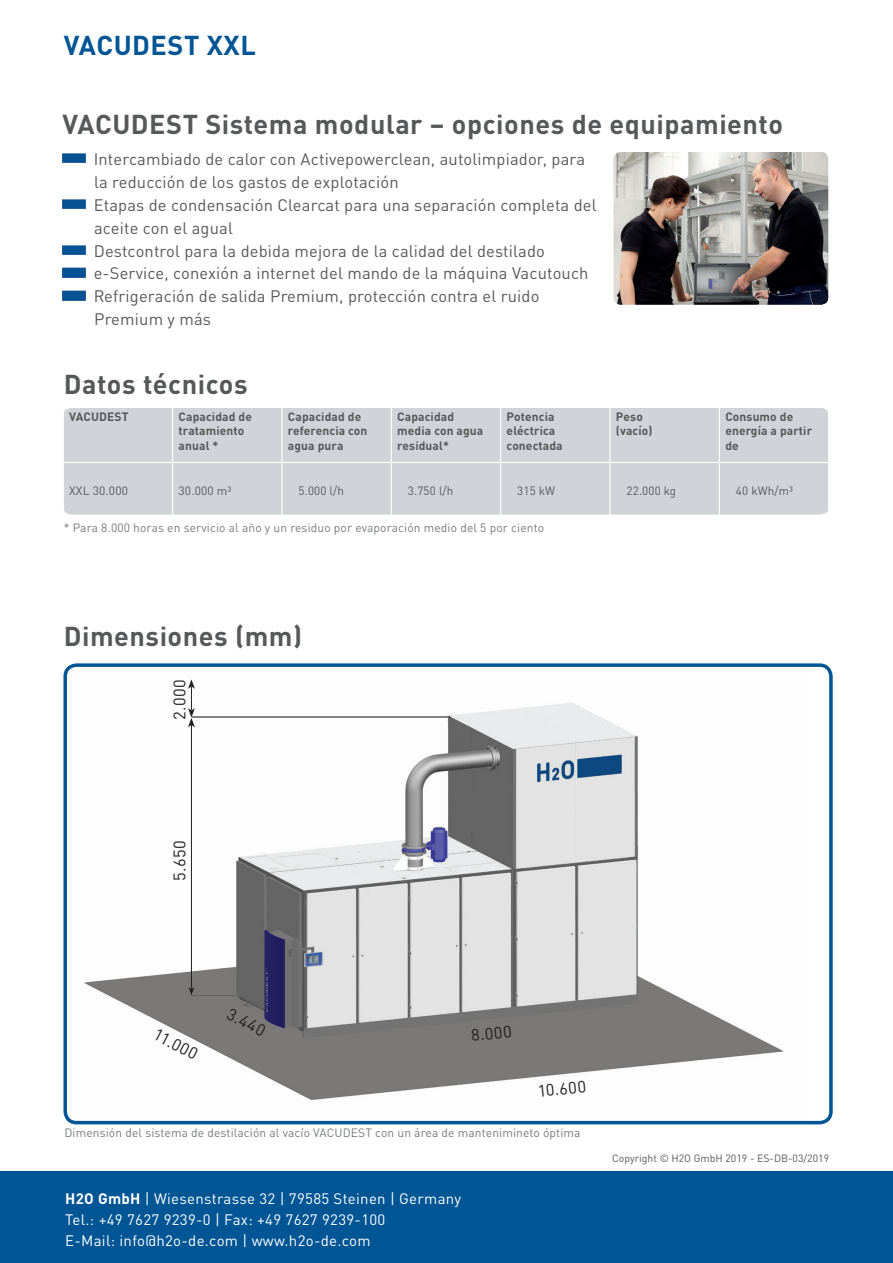
<style>
.page{position:relative;width:893px;height:1263px;background:#fff}
.page>*{position:absolute;margin:0;border:0;box-sizing:border-box;transform-origin:0 0}
.t1{font:700 27px "DINOT";letter-spacing:.02em;color:#57585a}
.t2{font:700 27px "DINOT";letter-spacing:.02em;color:#005595}
.t3{font:16.5px/23px "DINOT";letter-spacing:.01em;color:#57585a}
.t4{font:16.5px "DINOT";letter-spacing:.03em;color:#231f20}
.t5{font:15px/21px "DINOT";letter-spacing:.02em;color:#fff}
.t6{font:700 12px/14.4px "DINOT";letter-spacing:.01em;color:#57585a}
.t7{font:12px "DINOT";letter-spacing:.01em;color:#787a7d}
.t8{font:12px "DINOT";letter-spacing:.01em;color:#57585a}
.t9{font:10.5px "DINOT";color:#57585a}
.s1{font-weight:700}
</style>
<div class="page">
<img style="left:84px;top:703px;width:700px;height:397px">
<div style="left:63px;top:663px;width:770px;height:461px;border:4px solid #005595;border-radius:11px"></div>
<div style="left:0;top:1171px;width:893px;height:92px;background:#005595"></div>
<div style="left:64px;top:408px;width:764px;height:106px;background:#d0d4d8"></div>
<hr style="left:63px;top:462px;width:110px;height:1px;background:#fff">
<hr style="left:173px;top:462px;width:109px;height:1px;background:#fff">
<hr style="left:282px;top:462px;width:109px;height:1px;background:#fff">
<hr style="left:391px;top:462px;width:110px;height:1px;background:#fff">
<hr style="left:501px;top:462px;width:109px;height:1px;background:#fff">
<hr style="left:610px;top:462px;width:109px;height:1px;background:#fff">
<hr style="left:719px;top:462px;width:110px;height:1px;background:#fff">
<hr style="left:172px;top:400px;width:1px;height:62px;background:#fff">
<hr style="left:281px;top:400px;width:2px;height:62px;background:#fff">
<hr style="left:391px;top:400px;width:1px;height:62px;background:#fff">
<hr style="left:500px;top:400px;width:1px;height:62px;background:#fff">
<hr style="left:609px;top:400px;width:2px;height:62px;background:#fff">
<hr style="left:719px;top:400px;width:1px;height:62px;background:#fff">
<hr style="left:172px;top:463px;width:1px;height:56px;background:#fff">
<hr style="left:281px;top:463px;width:2px;height:56px;background:#fff">
<hr style="left:391px;top:463px;width:1px;height:56px;background:#fff">
<hr style="left:500px;top:463px;width:1px;height:56px;background:#fff">
<hr style="left:609px;top:463px;width:2px;height:56px;background:#fff">
<hr style="left:719px;top:463px;width:1px;height:56px;background:#fff">
<hr style="left:191px;top:725px;width:1px;height:264px;background:#231f20">
<svg style="left:188px;top:679px;width:7px;height:48px"></svg>
<img style="left:195px;top:995px;width:44px;height:1px">
<svg style="left:188px;top:986px;width:7px;height:10px"></svg>
<img style="left:192px;top:717px;width:258px;height:1px">
<img style="left:614px;top:152px;width:214px;height:152px">
<img style="left:62px;top:153px;width:23px;height:9px">
<img style="left:62px;top:199px;width:23px;height:9px">
<img style="left:62px;top:245px;width:23px;height:9px">
<img style="left:62px;top:267px;width:23px;height:10px">
<img style="left:62px;top:290px;width:23px;height:10px">
<h1 class="t2" style="left:64px;top:27px;width:194px">VACUDEST XXL</h1>
<h1 class="t1" style="left:62px;top:107px;width:722px">VACUDEST Sistema modular – opciones de equipamiento</h1>
<p class="t3" style="left:94px;top:147px;width:504px">Intercambiado de calor con Activepowerclean, autolimpiador, para la reducción de los gastos de explotación<br>Etapas de condensación Clearcat para una separación completa del aceite con el agual<br>Destcontrol para la debida mejora de la calidad del destilado e-Service, conexión a internet del mando de la máquina Vacutouch Refrigeración de salida Premium, protección contra el ruido Premium y más</p>
<h1 class="t1" style="left:64px;top:366px;width:185px">Datos técnicos</h1>
<p class="t6" style="left:69px;top:409px;width:61px">VACUDEST</p>
<p class="t6" style="left:179px;top:409px;width:75px">Capacidad de tratamiento anual *</p>
<p class="t6" style="left:288px;top:409px;width:81px">Capacidad de referencia con agua pura</p>
<p class="t6" style="left:397px;top:409px;width:87px">Capacidad media con agua residual*</p>
<p class="t6" style="left:507px;top:409px;width:57px">Potencia eléctrica conectada</p>
<p class="t6" style="left:616px;top:409px;width:38px">Peso (vacío)</p>
<p class="t6" style="left:725px;top:409px;width:88px">Consumo de energía a partir de</p>
<p class="t8" style="left:69px;top:483px;width:60px">XXL 30.000</p>
<p class="t8" style="left:179px;top:483px;width:54px">30.000 m³</p>
<p class="t8" style="left:299px;top:484px;width:47px">5.000 l/h</p>
<p class="t8" style="left:408px;top:484px;width:47px">3.750 l/h</p>
<p class="t8" style="left:517px;top:484px;width:39px">315 kW</p>
<p class="t8" style="left:627px;top:484px;width:51px">22.000 kg</p>
<p class="t8" style="left:736px;top:484px;width:58px">40 kWh/m³</p>
<p class="t7" style="left:64px;top:520px;width:482px">* Para 8.000 horas en servicio al año y un residuo por evaporación medio del 5 por ciento</p>
<h1 class="t1" style="left:64px;top:618px;width:240px">Dimensiones (mm)</h1>
<p class="t4" style="left:169px;top:719px;width:42px;rotate:-90deg">2.000</p>
<p class="t4" style="left:169px;top:880px;width:42px;rotate:-90deg">5.650</p>
<p class="t4" style="left:233px;top:1003px;width:43px;rotate:27deg">3.440</p>
<p class="t4" style="left:160px;top:1024px;width:49px;rotate:27deg">11.000</p>
<p class="t4" style="left:470px;top:1025px;width:42px;rotate:-6deg">8.000</p>
<p class="t4" style="left:537px;top:1081px;width:50px;rotate:-6deg">10.600</p>
<p class="t7" style="left:64px;top:1125px;width:518px">Dimensión del sistema de destilación al vacío VACUDEST con un área de mantenimineto óptima</p>
<p class="t5" style="left:65px;top:1187px;width:398px"><span class="s1">H2O GmbH</span> | Wiesenstrasse 32 | 79585 Steinen | Germany<br>Tel.: +49 7627 9239-0 | Fax: +49 7627 9239-100<br>E-Mail: info@h2o-de.com | www.h2o-de.com</p>
<p class="t9" style="left:612px;top:1152px;width:218px">Copyright © H2O GmbH 2019 - ES-DB-03/2019</p>
</div>
